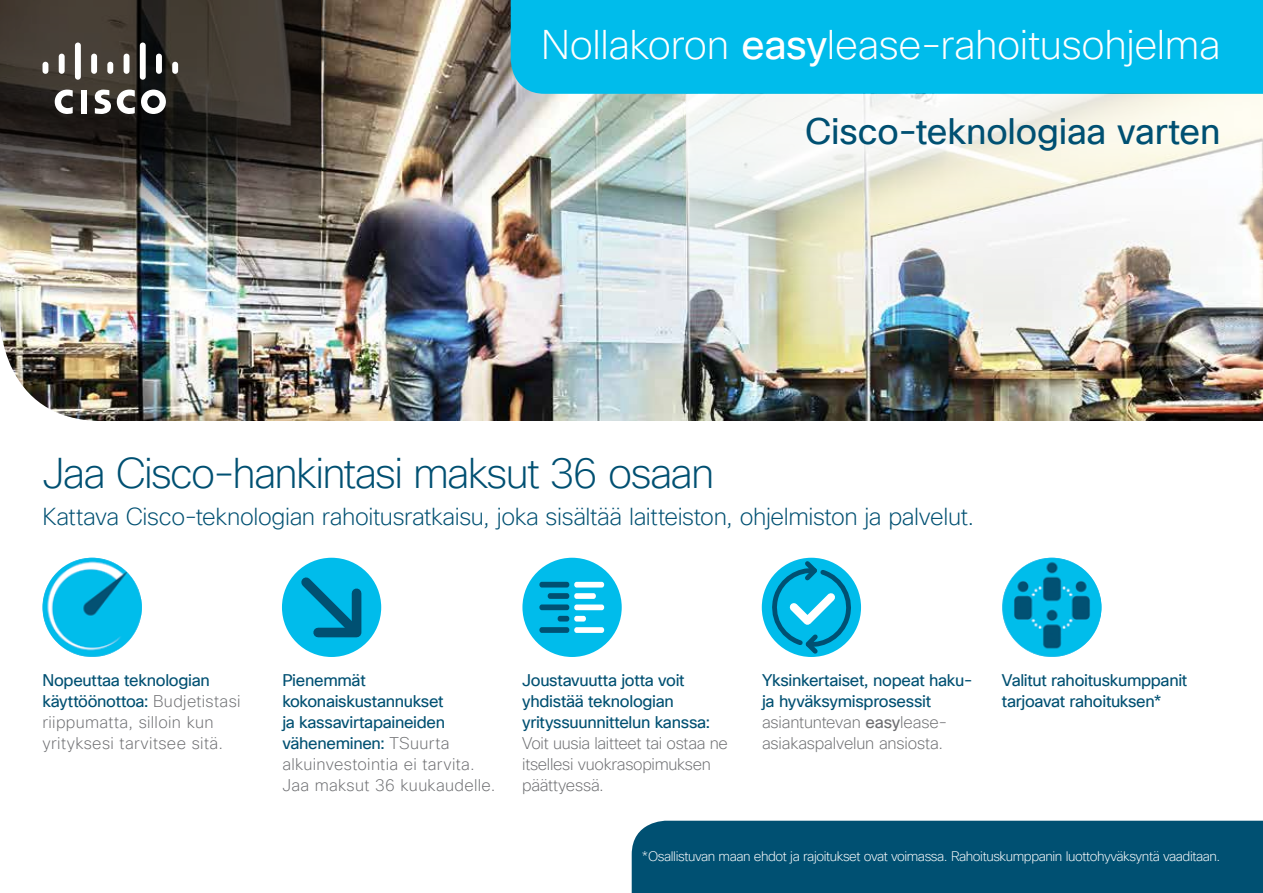
<style>
.page{position:relative;width:1263px;height:893px;background:#fff}
.page>*{position:absolute;margin:0;border:0;box-sizing:border-box;transform-origin:0 0}
.t1{font:200 42px "Cisco Sans TT";letter-spacing:-.04em;color:#005072}
.t2{font:200 40.5px "Cisco Sans TT";letter-spacing:-.01em;color:#fff}
.t3{font:36px "Cisco Sans TT";letter-spacing:-.005em;color:#005072}
.t4{font:200 24px "Cisco Sans TT";letter-spacing:-.015em;color:#005072}
.t5{font:16.5px/21px "Cisco Sans TT";letter-spacing:-.02em;color:#005072}
.t6{font:200 16.5px/21px "Cisco Sans TT";letter-spacing:.02em;color:#6d6e71}
.t7{font:200 16.5px/21px "Cisco Sans TT";letter-spacing:-.015em;color:#6d6e71}
.t8{font:200 13.5px "Cisco Sans TT";letter-spacing:-.03em;color:#fff}
.s1{font-weight:400}
.s2{font-weight:400;color:#005072}
.s3{font-weight:200;color:#6d6e71}
.s4{color:#6d6e71}
</style>
<div class="page">
<img style="left:0;top:0;width:1263px;height:421px">
<svg style="left:0;top:0;width:321px;height:252px;background:#4a453f"></svg>
<img style="left:687px;top:94px;width:576px;height:267px">
<div style="left:632px;top:821px;width:631px;height:72px;background:#005072"></div>
<div style="left:511px;top:0;width:752px;height:94px;background:#00bceb"></div>
<img style="left:1002px;top:558px;width:99px;height:99px;border-radius:50px">
<div style="left:522px;top:558px;width:100px;height:99px;background:#00bceb;border-radius:50%"></div>
<div style="left:282px;top:558px;width:99px;height:99px;background:#00bceb;border-radius:50%"></div>
<img style="left:43px;top:558px;width:99px;height:99px;border-radius:50px">
<div style="left:539px;top:582px;width:30px;height:5px;background:#005072;border-radius:3px"></div>
<div style="left:548px;top:593px;width:21px;height:6px;background:#005072;border-radius:3px"></div>
<div style="left:539px;top:604px;width:30px;height:6px;background:#005072;border-radius:3px"></div>
<div style="left:558px;top:616px;width:11px;height:5px;background:#005072;border-radius:3px"></div>
<div style="left:539px;top:627px;width:30px;height:6px;background:#005072;border-radius:3px"></div>
<div style="left:574px;top:582px;width:30px;height:5px;background:#fff;border-radius:3px"></div>
<div style="left:574px;top:593px;width:22px;height:6px;background:#fff;border-radius:3px"></div>
<div style="left:574px;top:604px;width:30px;height:6px;background:#fff;border-radius:3px"></div>
<div style="left:574px;top:616px;width:12px;height:6px;background:#fff;border-radius:3px"></div>
<div style="left:574px;top:627px;width:30px;height:6px;background:#fff;border-radius:3px"></div>
<svg style="left:292px;top:569px;width:76px;height:75px"></svg>
<svg style="left:764px;top:557px;width:95px;height:100px"></svg>
<div style="left:81px;top:90px;width:6px;height:24px;background:#fff"></div>
<svg style="left:117px;top:90px;width:18px;height:24px"></svg>
<svg style="left:55px;top:90px;width:18px;height:24px"></svg>
<svg style="left:141px;top:90px;width:25px;height:24px"></svg>
<svg style="left:95px;top:90px;width:16px;height:24px"></svg>
<div style="left:43px;top:62px;width:5px;height:12px;background:#fff;border-radius:3px"></div>
<div style="left:59px;top:54px;width:6px;height:20px;background:#fff;border-radius:3px"></div>
<div style="left:75px;top:43px;width:6px;height:37px;background:#fff;border-radius:3px"></div>
<div style="left:91px;top:54px;width:6px;height:20px;background:#fff;border-radius:3px"></div>
<div style="left:107px;top:62px;width:6px;height:12px;background:#fff;border-radius:3px"></div>
<div style="left:124px;top:54px;width:5px;height:20px;background:#fff;border-radius:3px"></div>
<div style="left:140px;top:43px;width:6px;height:37px;background:#fff;border-radius:3px"></div>
<div style="left:156px;top:54px;width:6px;height:20px;background:#fff;border-radius:3px"></div>
<div style="left:172px;top:62px;width:6px;height:12px;background:#fff;border-radius:3px"></div>
<h2 class="t2" style="left:541px;top:18px;width:681px">Nollakoron <span class="s1">easy</span>lease-rahoitusohjelma</h2>
<h3 class="t3" style="left:805px;top:108px;width:417px">Cisco-teknologiaa varten</h3>
<h1 class="t1" style="left:43px;top:446px;width:673px">Jaa Cisco-hankintasi maksut 36 osaan</h1>
<h3 class="t4" style="left:43px;top:501px;width:933px">Kattava Cisco-teknologian rahoitusratkaisu, joka sisältää laitteiston, ohjelmiston ja palvelut.</h3>
<p class="t6" style="left:43px;top:670px;width:200px"><span class="s2">Nopeuttaa teknologian käyttöönottoa:</span> Budjetistasi riippumatta, silloin kun yrityksesi tarvitsee sitä.</p>
<p class="t5" style="left:282px;top:670px;width:215px">Pienemmät kokonaiskustannukset<br>ja kassavirtapaineiden väheneminen: <span class="s3">TSuurta alkuinvestointia ei tarvita.<br>Jaa maksut 36 kuukaudelle.</span></p>
<p class="t5" style="left:522px;top:670px;width:190px">Joustavuutta jotta voit yhdistää teknologian yrityssuunnittelun kanssa:</p>
<p class="t7" style="left:522px;top:733px;width:207px">Voit uusia laitteet tai ostaa ne itsellesi vuokrasopimuksen päättyessä.</p>
<p class="t5" style="left:762px;top:670px;width:212px">Yksinkertaiset, nopeat haku&shy;ja hyväksymisprosessit <span class="s3">asiantuntevan</span> <span class="s4">easy</span><span class="s3">lease&shy;asiakaspalvelun ansiosta.</span></p>
<p class="t5" style="left:1002px;top:670px;width:187px">Valitut rahoituskumppanit tarjoavat rahoituksen*</p>
<p class="t8" style="left:642px;top:848px;width:580px">*Osallistuvan maan ehdot ja rajoitukset ovat voimassa. Rahoituskumppanin luottohyväksyntä vaaditaan.</p>
</div>
